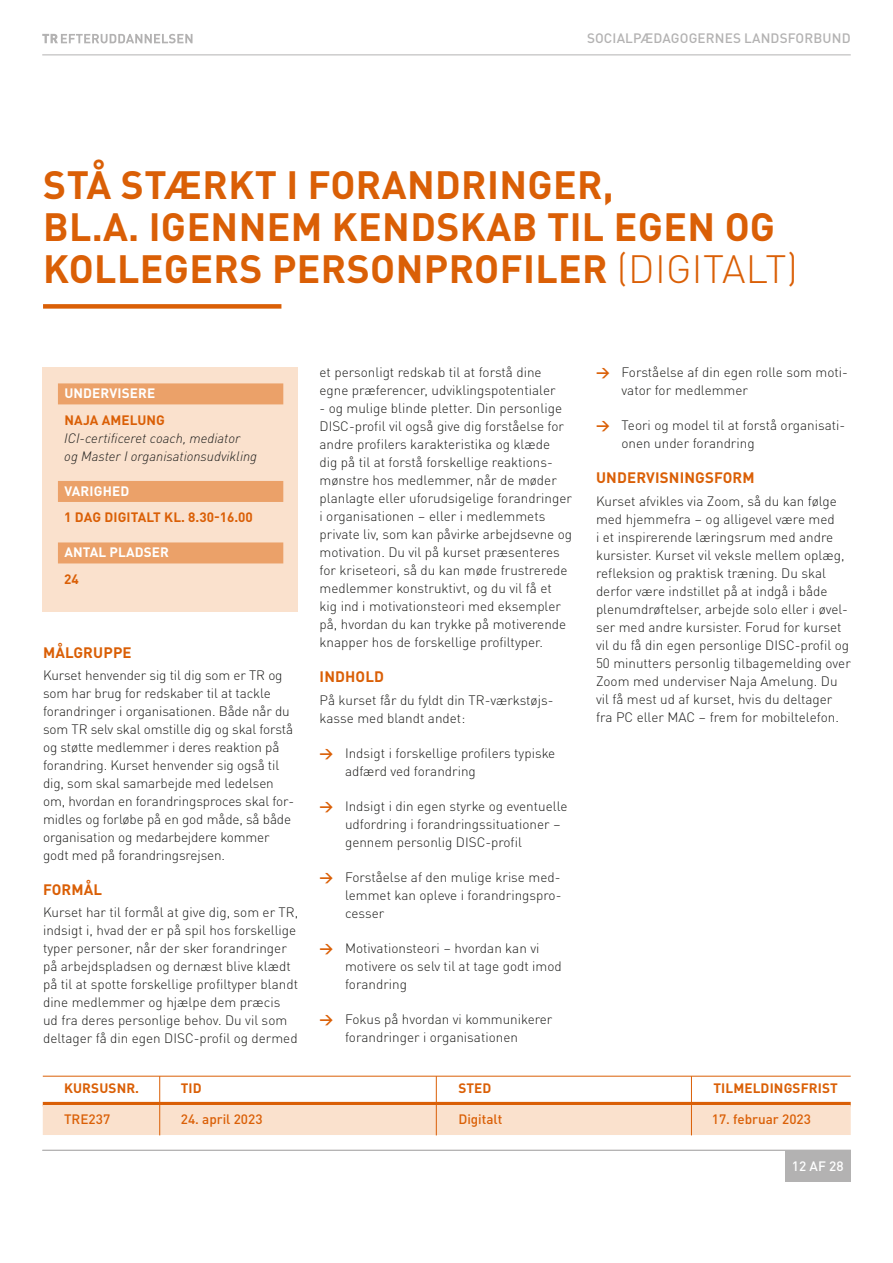
<style>
.page{position:relative;width:893px;height:1263px;background:#fff}
.page>*{position:absolute;margin:0;border:0;box-sizing:border-box;transform-origin:0 0}
.t1{font:700 39px/42px "DINOT";letter-spacing:.01em;color:#da5f06}
.t2{font:700 15px "DINOT";letter-spacing:.01em;color:#da5f06}
.t3{font:300 13.5px/18px "DINOT";color:#1d1d1b}
.t4{font:700 13.5px "DINOT";letter-spacing:.01em;color:#da5f06}
.t5{font:italic 300 13.5px/18px "DINOT";color:#1d1d1b}
.t6{font:500 13.5px "DINOT";color:#da5f06}
.t7{font:700 13.5px "DINOT";letter-spacing:.01em;color:#fff}
.t8{font:500 13.5px "DINOT";letter-spacing:.01em;color:#b3b2b2}
.t9{font:500 13.5px "DINOT";color:#fff}
.s1{font-weight:300}
.s2{font-weight:700;color:#da5f06}
</style>
<div class="page">
<hr style="left:42px;top:55px;width:809px;height:1px;background:#b3b2b2">
<hr style="left:42px;top:1150px;width:809px;height:1px;background:#b3b2b2">
<div style="left:785px;top:1151px;width:66px;height:31px;background:#b3b2b2"></div>
<svg style="left:42px;top:34px;width:150px;height:9px"></svg>
<div style="left:43px;top:304px;width:238px;height:5px;background:#da5f06"></div>
<div style="left:43px;top:367px;width:255px;height:245px;background:#fae1cd"></div>
<div style="left:58px;top:383px;width:225px;height:21px;background:#eba169"></div>
<div style="left:58px;top:481px;width:225px;height:21px;background:#eba169"></div>
<div style="left:58px;top:542px;width:225px;height:21px;background:#eba169"></div>
<hr style="left:43px;top:1076px;width:808px;height:1px;background:#da5f06">
<hr style="left:43px;top:1102px;width:808px;height:4px;background:#da5f06">
<div style="left:43px;top:1105px;width:808px;height:30px;background:#fae1cd"></div>
<hr style="left:159px;top:1076px;width:1px;height:59px;background:#da5f06">
<hr style="left:436px;top:1076px;width:1px;height:59px;background:#da5f06">
<hr style="left:691px;top:1076px;width:1px;height:59px;background:#da5f06">
<p class="t8" style="left:587px;top:30px;width:265px">SOCIALPÆDAGOGERNES LANDSFORBUND</p>
<h1 class="t1" style="left:43px;top:163px;width:756px">STÅ STÆRKT I FORANDRINGER,<br>BL.A. IGENNEM KENDSKAB TIL EGEN OG<br>KOLLEGERS PERSONPROFILER <span class="s1">(DIGITALT)</span></h1>
<p class="t7" style="left:64px;top:385px;width:92px">UNDERVISERE</p>
<p class="t4" style="left:64px;top:411px;width:102px">NAJA AMELUNG</p>
<p class="t5" style="left:64px;top:428px;width:194px">ICI-certificeret coach, mediator og Master I organisationsudvikling</p>
<p class="t7" style="left:64px;top:482px;width:66px">VARIGHED</p>
<p class="t4" style="left:64px;top:509px;width:190px">1 DAG DIGITALT KL. 8.30-16.00</p>
<p class="t7" style="left:64px;top:544px;width:106px">ANTAL PLADSER</p>
<p class="t4" style="left:64px;top:570px;width:16px">24</p>
<p class="t2" style="left:43px;top:642px;width:90px">MÅLGRUPPE</p>
<p class="t3" style="left:43px;top:665px;width:253px">Kurset henvender sig til dig som er TR og som har brug for redskaber til at tackle forandringer i organisationen. Både når du som TR selv skal omstille dig og skal forstå og støtte medlemmer i deres reaktion på forandring. Kurset henvender sig også til dig, som skal samarbejde med ledelsen om, hvordan en forandringsproces skal for&shy;midles og forløbe på en god måde, så både organisation og medarbejdere kommer godt med på forandringsrejsen.</p>
<p class="t2" style="left:43px;top:879px;width:61px">FORMÅL</p>
<p class="t3" style="left:43px;top:902px;width:257px">Kurset har til formål at give dig, som er TR, indsigt i, hvad der er på spil hos forskellige typer personer, når der sker forandringer på arbejdspladsen og dernæst blive klædt på til at spotte forskellige profiltyper blandt dine medlemmer og hjælpe dem præcis ud fra deres personlige behov. Du vil som deltager få din egen DISC-profil og dermed</p>
<p class="t3" style="left:320px;top:362px;width:238px">et personligt redskab til at forstå dine egne præferencer, udviklingspotentialer</p>
<p class="t3" style="left:320px;top:398px;width:254px">- og mulige blinde pletter. Din personlige DISC-profil vil også give dig forståelse for andre profilers karakteristika og klæde<br>dig på til at forstå forskellige reaktions&shy;mønstre hos medlemmer, når de møder planlagte eller uforudsigelige forandringer i organisationen – eller i medlemmets private liv, som kan påvirke arbejdsevne og motivation. Du vil på kurset præsenteres for kriseteori, så du kan møde frustrerede medlemmer konstruktivt, og du vil få et kig ind i motivationsteori med eksempler på, hvordan du kan trykke på motiverende knapper hos de forskellige profiltyper.</p>
<p class="t2" style="left:320px;top:667px;width:66px">INDHOLD</p>
<p class="t3" style="left:320px;top:690px;width:235px">På kurset får du fyldt din TR-værkstøjs&shy;kasse med blandt andet:</p>
<p class="t3" style="left:345px;top:743px;width:212px;text-indent:-26px"><span class="s2">→</span> Indsigt i forskellige profilers typiske adfærd ved forandring</p>
<p class="t3" style="left:345px;top:796px;width:224px;text-indent:-26px"><span class="s2">→</span> Indsigt i din egen styrke og eventuelle udfordring i forandringssituationer – gennem personlig DISC-profil</p>
<p class="t3" style="left:345px;top:867px;width:218px;text-align:justify;text-indent:-26px"><span class="s2">→</span> Forståelse af den mulige krise med&shy;lemmet kan opleve i forandringspro&shy;cesser</p>
<p class="t3" style="left:345px;top:938px;width:218px;text-indent:-26px"><span class="s2">→</span> Motivationsteori – hvordan kan vi motivere os selv til at tage godt imod forandring</p>
<p class="t3" style="left:345px;top:1009px;width:209px;text-indent:-26px"><span class="s2">→</span> Fokus på hvordan vi kommunikerer forandringer i organisationen</p>
<p class="t3" style="left:621px;top:362px;width:228px;text-indent:-26px"><span class="s2">→</span> Forståelse af din egen rolle som moti&shy;vator for medlemmer</p>
<p class="t3" style="left:621px;top:415px;width:225px;text-indent:-26px"><span class="s2">→</span> Teori og model til at forstå organisati&shy;onen under forandring</p>
<p class="t2" style="left:596px;top:468px;width:160px">UNDERVISNINGSFORM</p>
<p class="t3" style="left:596px;top:491px;width:256px">Kurset afvikles via Zoom, så du kan følge med hjemmefra – og alligevel være med<br>i et inspirerende læringsrum med andre kursister. Kurset vil veksle mellem oplæg, refleksion og praktisk træning. Du skal derfor være indstillet på at indgå i både plenumdrøftelser, arbejde solo eller i øvel&shy;ser med andre kursister. Forud for kurset vil du få din egen personlige DISC-profil og 50 minutters personlig tilbagemelding over Zoom med underviser Naja Amelung. Du vil få mest ud af kurset, hvis du deltager fra PC eller MAC – frem for mobiltelefon.</p>
<p class="t4" style="left:64px;top:1080px;width:77px">KURSUSNR.</p>
<p class="t4" style="left:181px;top:1080px;width:22px">TID</p>
<p class="t4" style="left:458px;top:1080px;width:35px">STED</p>
<p class="t4" style="left:713px;top:1080px;width:126px">TILMELDINGSFRIST</p>
<p class="t6" style="left:64px;top:1110px;width:48px">TRE237</p>
<p class="t6" style="left:181px;top:1110px;width:83px">24. april 2023</p>
<p class="t6" style="left:458px;top:1110px;width:46px">Digitalt</p>
<p class="t6" style="left:712px;top:1110px;width:101px">17. februar 2023</p>
<p class="t9" style="left:792px;top:1157px;width:53px">12 AF 28</p>
</div>
